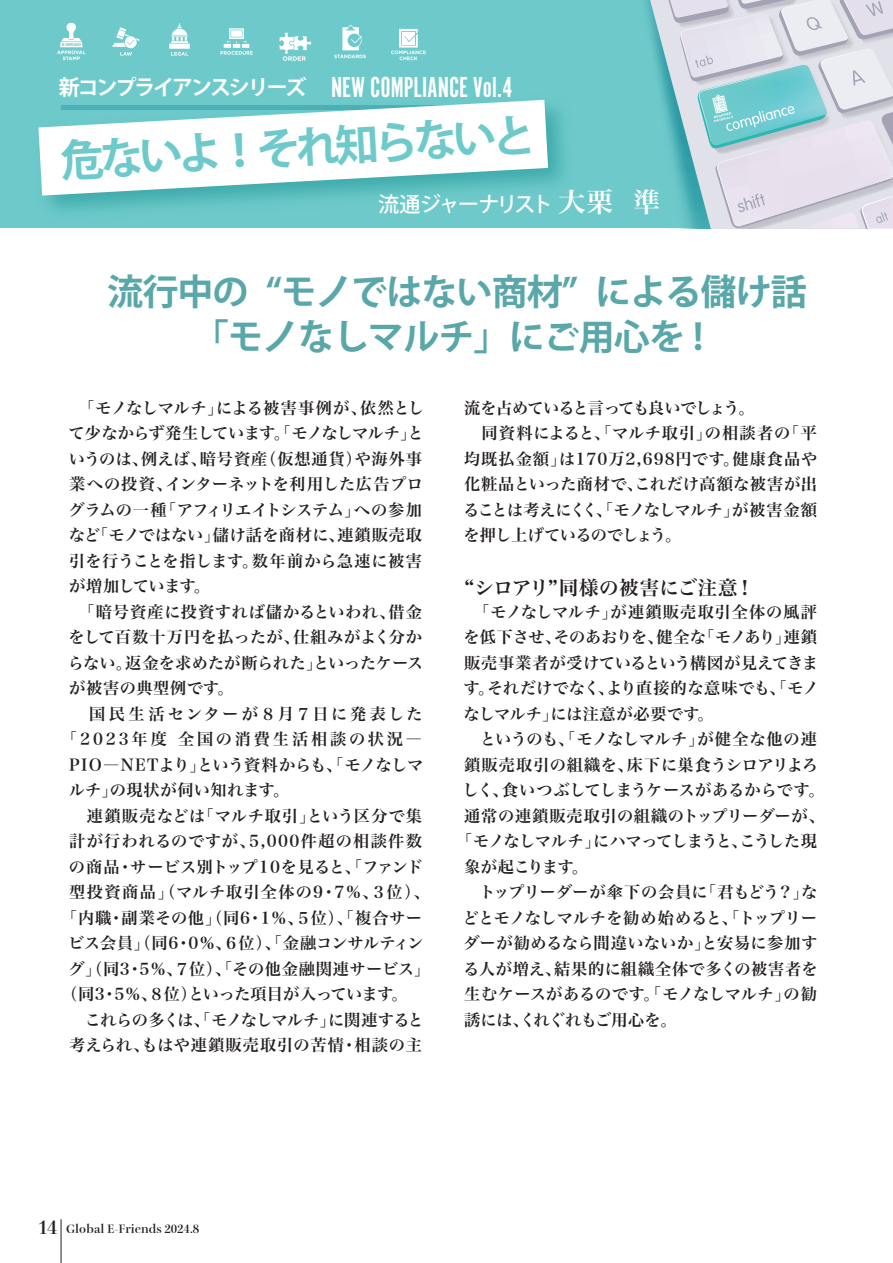
<style>
.page{position:relative;width:893px;height:1263px;background:#fff}
.page>*{position:absolute;margin:0;border:0;box-sizing:border-box;transform-origin:0 0}
.t1{font:700 43.65px "Koz Go Pr 6 N";color:#6ecaca}
.t2{font:700 36px/45px "Koz Go Pr 6 N";letter-spacing:-.025em;color:#59a7a9;text-align:center}
.t3{font:30px "Alternate Got No 1 D";color:#fff}
.t4{font:500 21px "Koz Go Pr 6 N";letter-spacing:-.095em;color:#fff}
.t5{font:19.5px "Hira Min Pro W6";letter-spacing:.025em;color:#231f20}
.t6{font:16.2px/25.5px "Hira Min Pro W6";letter-spacing:.015em;color:#231f20}
.t7{font:16.2px "Hira Min Pro W6";letter-spacing:-.015em;color:#231f20}
.t8{font:16.2px "Hira Min Pro W6";letter-spacing:.04em;color:#231f20}
.t9{font:16.2px "Hira Min Pro W6";letter-spacing:-.01em;color:#231f20}
.t10{font:16.2px "Hira Min Pro W6";letter-spacing:-.045em;color:#231f20}
.t11{font:16.2px "Hira Min Pro W6";letter-spacing:-.005em;color:#231f20}
.t12{font:16.2px "Hira Min Pro W6";letter-spacing:.075em;color:#231f20}
.t13{font:16.2px "Hira Min Pro W6";letter-spacing:.035em;color:#231f20}
.t14{font:16.2px "Hira Min Pro W6";letter-spacing:.05em;color:#231f20}
.t15{font:16.2px "Hira Min Pro W6";letter-spacing:-.04em;color:#231f20}
.t16{font:16.2px "Hira Min Pro W6";letter-spacing:-.025em;color:#231f20}
.t17{font:16.2px "Hira Min Pro W6";letter-spacing:.06em;color:#231f20}
.t18{font:16.2px "Hira Min Pro W6";letter-spacing:.055em;color:#231f20}
.t19{font:16.2px "Hira Min Pro W6";letter-spacing:.18em;color:#231f20}
.t20{font:16.2px "Hira Min Pro W6";letter-spacing:.145em;color:#231f20}
.t21{font:800 11.25px "Toppan Bunkyu Midashi Mincho Std N";letter-spacing:-.005em;color:#231f20}
.s1{font-family:"Koz Go Pr 6 N";font-weight:700;font-size:21px}
.s2{font-family:"Hira Min Pro N W6";font-weight:400;font-size:27px}
.s3{font-size:18px}
</style>
<div class="page">
<hr style="left:61px;top:1219px;width:1px;height:44px;background:#231f20">
<div style="left:0;top:0;width:892px;height:228px;background:#6ecaca"></div>
<svg style="left:57px;top:23px;width:29px;height:37px"></svg>
<svg style="left:169px;top:23px;width:21px;height:33px"></svg>
<svg style="left:112px;top:27px;width:28px;height:29px"></svg>
<svg style="left:220px;top:28px;width:33px;height:27px"></svg>
<svg style="left:334px;top:25px;width:32px;height:33px"></svg>
<svg style="left:279px;top:33px;width:32px;height:28px"></svg>
<svg style="left:391px;top:29px;width:35px;height:31px"></svg>
<svg style="left:646px;top:0;width:247px;height:228px"></svg>
<img style="left:47px;top:99px;width:517px;height:112px">
<svg style="left:38px;top:100px;width:510px;height:96px;background:#ceebeb"></svg>
<h3 class="t3" style="left:59px;top:72px;width:455px"><span class="s1">新コンプライアンスシリーズ</span> NEW COMPLIANCE Vol.4</h3>
<h1 class="t1" style="left:60px;top:136px;width:477px;rotate:-3deg">危ないよ！それ知らないと</h1>
<p class="t4" style="left:378px;top:192px;width:284px">流通ジャーナリスト<span class="s2">大栗 準</span></p>
<h2 class="t2" style="left:107px;top:270px;width:701px">流行中の “モノではない商材” による儲け話「モノなしマルチ」にご用心を !</h2>
<p class="t7" style="left:78px;top:393px;width:347px">「モノなしマルチ」による被害事例が、依然とし</p>
<p class="t15" style="left:69px;top:419px;width:357px">て少なからず発生しています。「モノなしマルチ」と</p>
<p class="t17" style="left:69px;top:444px;width:355px">いうのは、例えば、暗号資産（仮想通貨）や海外事</p>
<p class="t6" style="left:69px;top:470px;width:355px">業への投資、インターネットを利用した広告プロ</p>
<p class="t7" style="left:68px;top:495px;width:355px">グラムの一種「アフィリエイトシステム」への参加</p>
<p class="t6" style="left:69px;top:521px;width:355px">など「モノではない」儲け話を商材に、連鎖販売取</p>
<p class="t6" style="left:69px;top:547px;width:354px">引を行うことを指します。数年前から急速に被害</p>
<p class="t10" style="left:69px;top:572px;width:143px">が増加しています。</p>
<p class="t8" style="left:69px;top:597px;width:354px">　「暗号資産に投資すれば儲かるといわれ、借金</p>
<p class="t6" style="left:69px;top:623px;width:355px">をして百数十万円を払ったが、仕組みがよく分か</p>
<p class="t6" style="left:68px;top:648px;width:357px">らない。返金を求めたが断られた」といったケース</p>
<p class="t8" style="left:69px;top:674px;width:166px">が被害の典型例です。</p>
<p class="t20" style="left:69px;top:699px;width:355px">　国民生活センターが８月７日に発表した</p>
<p class="t19" style="left:61px;top:725px;width:363px">「2023年度 全国の消費生活相談の状況―</p>
<p class="t7" style="left:69px;top:750px;width:356px">PIO―NETより」という資料からも、「モノなしマ</p>
<p class="t6" style="left:69px;top:776px;width:222px">ルチ」の現状が伺い知れます。</p>
<p class="t14" style="left:69px;top:801px;width:354px">　連鎖販売などは「マルチ取引」という区分で集</p>
<p class="t12" style="left:69px;top:827px;width:354px">計が行われるのですが、5,000件超の相談件数</p>
<p class="t6" style="left:69px;top:852px;width:355px">の商品・サービス別トップ10を見ると、「ファンド</p>
<p class="t12" style="left:69px;top:878px;width:362px">型投資商品」（マルチ取引全体の9･7％、３位）、</p>
<p class="t8" style="left:61px;top:903px;width:362px">「内職・副業その他」（同6･1％、５位）、「複合サー</p>
<p class="t11" style="left:68px;top:929px;width:357px">ビス会員」（同6･0％、６位）、「金融コンサルティン</p>
<p class="t6" style="left:68px;top:954px;width:363px">グ」（同3･5％、７位）、「その他金融関連サービス」</p>
<p class="t16" style="left:61px;top:980px;width:348px">（同3･5％、８位）といった項目が入っています。</p>
<p class="t10" style="left:69px;top:1005px;width:356px">　これらの多くは、「モノなしマルチ」に関連すると</p>
<p class="t14" style="left:69px;top:1031px;width:354px">考えられ、もはや連鎖販売取引の苦情・相談の主</p>
<p class="t6" style="left:463px;top:394px;width:356px">流を占めていると言っても良いでしょう。<br>　同資料によると、「マルチ取引」の相談者の「平均既払金額」は170万2,698円です。健康食品や化粧品といった商材で、これだけ高額な被害が出ることは考えにくく、「モノなしマルチ」が被害金額を押し上げているのでしょう。</p>
<p class="t5" style="left:464px;top:570px;width:292px">“シロアリ”同様の被害にご注意！</p>
<p class="t18" style="left:464px;top:597px;width:354px">　「モノなしマルチ」が連鎖販売取引全体の風評</p>
<p class="t9" style="left:463px;top:623px;width:355px">を低下させ、そのあおりを、健全な「モノあり」連鎖</p>
<p class="t11" style="left:464px;top:648px;width:355px">販売事業者が受けているという構図が見えてきま</p>
<p class="t6" style="left:464px;top:674px;width:357px">す。それだけでなく、より直接的な意味でも、「モノ</p>
<p class="t6" style="left:464px;top:700px;width:252px">なしマルチ」には注意が必要です。</p>
<p class="t7" style="left:464px;top:725px;width:354px">　というのも、「モノなしマルチ」が健全な他の連</p>
<p class="t13" style="left:464px;top:750px;width:355px">鎖販売取引の組織を、床下に巣食うシロアリよろ</p>
<p class="t9" style="left:463px;top:776px;width:364px">しく、食いつぶしてしまうケースがあるからです。</p>
<p class="t8" style="left:464px;top:801px;width:362px">通常の連鎖販売取引の組織のトップリーダーが、</p>
<p class="t10" style="left:456px;top:827px;width:362px">「モノなしマルチ」にハマってしまうと、こうした現</p>
<p class="t15" style="left:464px;top:852px;width:126px">象が起こります。</p>
<p class="t6" style="left:464px;top:878px;width:355px">　トップリーダーが傘下の会員に「君もどう？」な</p>
<p class="t9" style="left:462px;top:903px;width:356px">どとモノなしマルチを勧め始めると、「トップリー</p>
<p class="t6" style="left:463px;top:929px;width:355px">ダーが勧めるなら間違いないか」と安易に参加す</p>
<p class="t13" style="left:463px;top:954px;width:356px">る人が増え、結果的に組織全体で多くの被害者を</p>
<p class="t6" style="left:464px;top:980px;width:354px">生むケースがあるのです。「モノなしマルチ」の勧</p>
<p class="t7" style="left:464px;top:1005px;width:214px">誘には、くれぐれもご用心を。</p>
<p class="t21" style="left:39px;top:1220px;width:162px"><span class="s3">14</span> Global E-Friends 2024.8</p>
</div>
